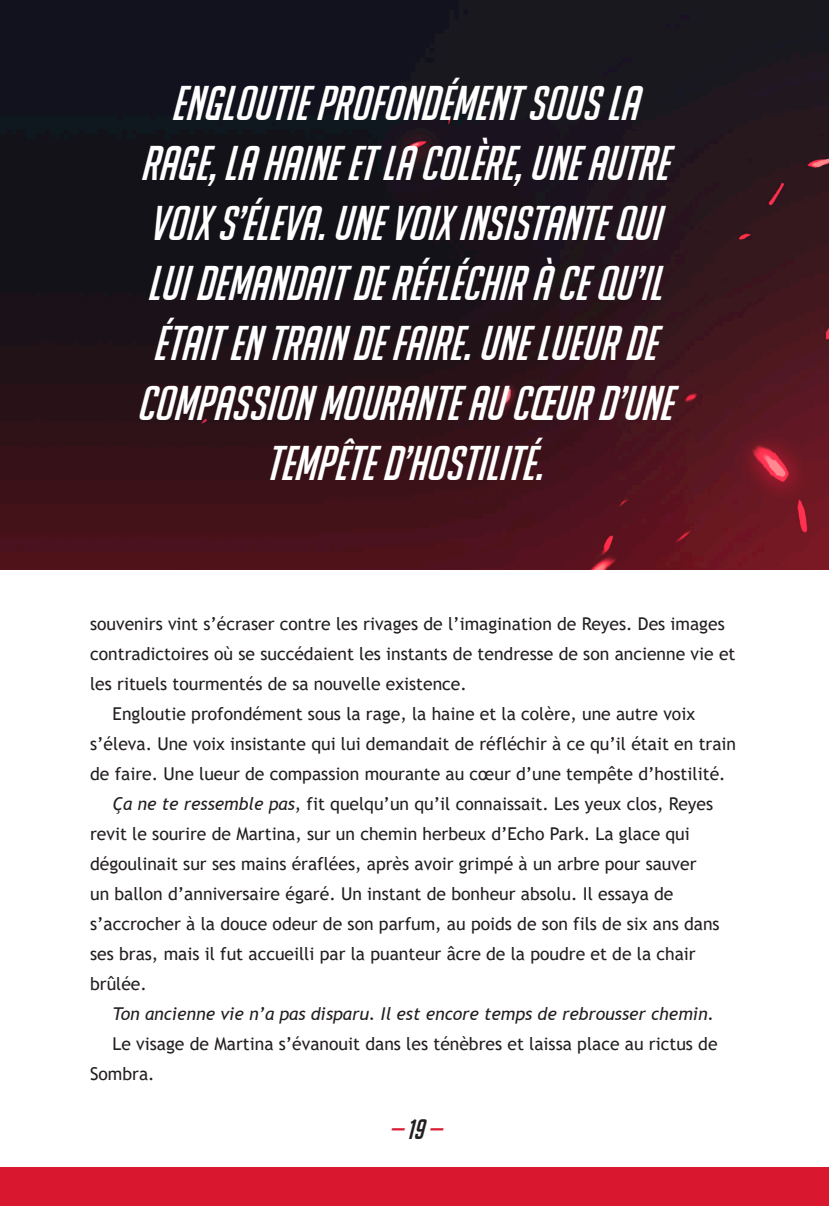
<style>
.page{position:relative;width:829px;height:1206px;background:#fff}
.page>*{position:absolute;margin:0;border:0;box-sizing:border-box;transform-origin:0 0}
.Pull_quote_1{font:italic 47.5px/60px "Big Noodle Too";color:#fff;text-align:center}
.t1{font:italic 27.5px "Big Noodle Too";color:#d9172e}
.Body{font:17.75px/30px "Trebuchet MS";color:#231f20}
.Body-2{font:italic 17.75px "Trebuchet MS";color:#231f20}
.s1{font-style:italic}
.s2{color:#231f20}
</style>
<div class="page">
<div style="left:0;top:1167px;width:828px;height:39px;background:#d9172e"></div>
<img style="left:0;top:0;width:828px;height:570px">
<p class="Pull_quote_1" style="left:136px;top:72px;width:537px">ENGLOUTIE PROFONDÉMENT SOUS LA RAGE, LA HAINE ET LA COLÈRE, UNE AUTRE VOIX S’ÉLEVA. UNE VOIX INSISTANTE QUI LUI DEMANDAIT DE RÉFLÉCHIR À CE QU’IL ÉTAIT EN TRAIN DE FAIRE. UNE LUEUR DE COMPASSION MOURANTE AU CŒUR D’UNE TEMPÊTE D’HOSTILITÉ.</p>
<p class="Body" style="left:90px;top:609px;width:646px">souvenirs vint s’écraser contre les rivages de l’imagination de Reyes. Des images contradictoires où se succédaient les instants de tendresse de son ancienne vie et les rituels tourmentés de sa nouvelle existence.</p>
<p class="Body" style="left:90px;top:699px;width:647px;text-indent:22px">Engloutie profondément sous la rage, la haine et la colère, une autre voix s’éleva. Une voix insistante qui lui demandait de réfléchir à ce qu’il était en train de faire. Une lueur de compassion mourante au cœur d’une tempête d’hostilité.</p>
<p class="Body" style="left:90px;top:789px;width:630px;text-indent:22px"><span class="s1">Ça ne te ressemble pas</span>, fit quelqu’un qu’il connaissait. Les yeux clos, Reyes revit le sourire de Martina, sur un chemin herbeux d’Echo Park. La glace qui dégoulinait sur ses mains éraflées, après avoir grimpé à un arbre pour sauver un ballon d’anniversaire égaré. Un instant de bonheur absolu. Il essaya de s’accrocher à la douce odeur de son parfum, au poids de son fils de six ans dans ses bras, mais il fut accueilli par la puanteur âcre de la poudre et de la chair brûlée.</p>
<p class="Body-2" style="left:112px;top:1003px;width:602px">Ton ancienne vie n’a pas disparu. Il est encore temps de rebrousser chemin.</p>
<p class="Body" style="left:90px;top:1029px;width:628px;text-indent:22px">Le visage de Martina s’évanouit dans les ténèbres et laissa place au rictus de<br>Sombra.</p>
<h2 class="t1" style="left:389px;top:1113px;width:53px">— <span class="s2">19</span> —</h2>
</div>
